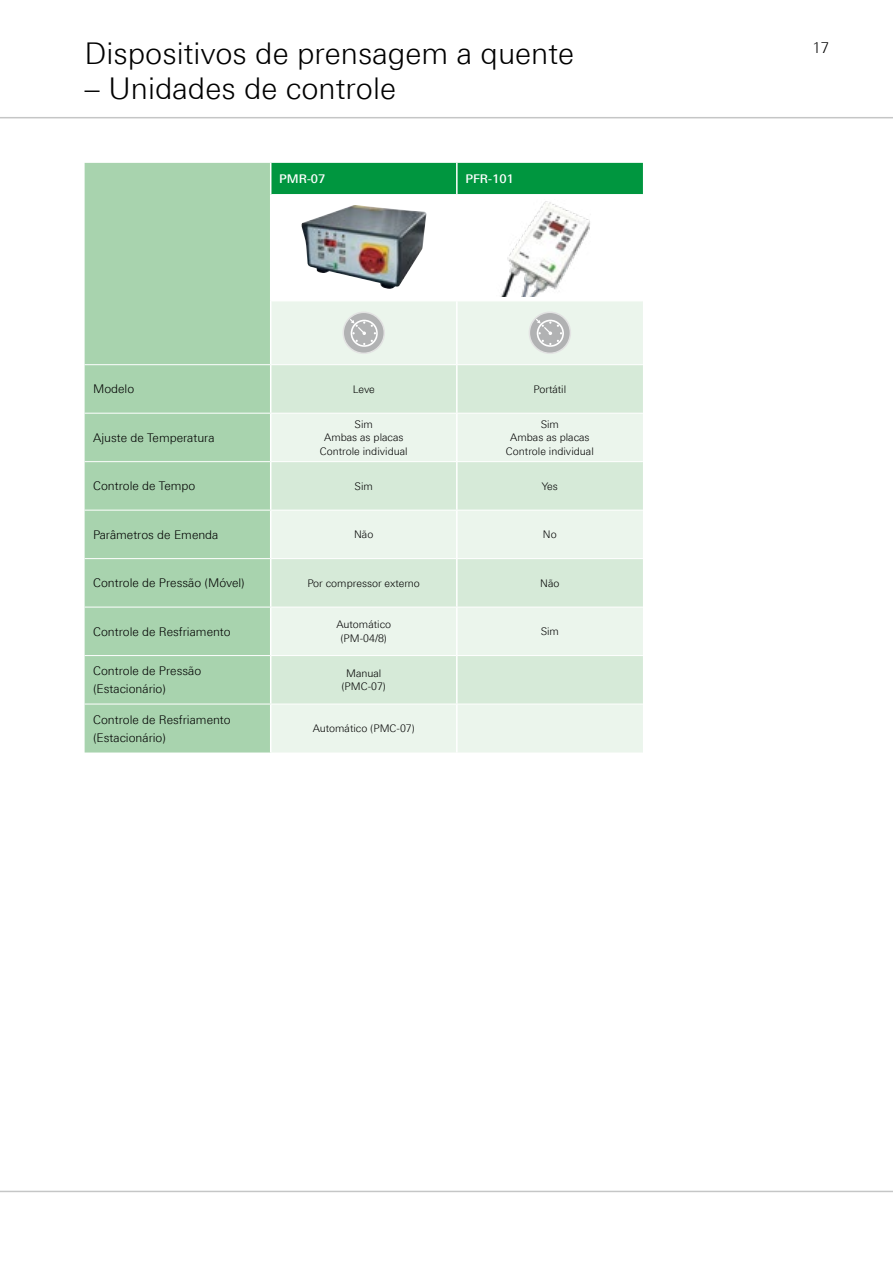
<style>
.page{position:relative;width:893px;height:1263px;background:#fff}
.page>*{position:absolute;margin:0;border:0;box-sizing:border-box;transform-origin:0 0}
.t1{font:300 30px "Linotype Univers 330";color:#000}
.t2{font:300 15px "Linotype Univers 330";color:#000}
.t3{font:300 12px/18px "Linotype Univers 330";color:#000}
.t4{font:500 12px "Linotype Univers 530";color:#fff}
.t5{font:300 10.5px/13.5px "Linotype Univers 330";color:#000;text-align:center}
</style>
<div class="page">
<hr style="left:0;top:117px;width:893px;height:1px;background:#c5c6c6">
<hr style="left:0;top:1191px;width:893px;height:1px;background:#c5c6c6">
<div style="left:85px;top:163px;width:185px;height:589px;background:#a8d3ae"></div>
<svg style="left:271px;top:163px;width:372px;height:134px"></svg>
<div style="left:271px;top:301px;width:372px;height:451px;background:#ebf5ec"></div>
<svg style="left:271px;top:365px;width:372px;height:339px;fill:#d6ead8"></svg>
<hr style="left:85px;top:413px;width:186px;height:1px;background:#fff">
<hr style="left:85px;top:461px;width:186px;height:1px;background:#fff">
<hr style="left:85px;top:510px;width:186px;height:1px;background:#fff">
<hr style="left:85px;top:558px;width:186px;height:1px;background:#fff">
<hr style="left:85px;top:607px;width:186px;height:1px;background:#fff">
<hr style="left:85px;top:655px;width:186px;height:1px;background:#fff">
<hr style="left:85px;top:704px;width:186px;height:1px;background:#fff">
<hr style="left:271px;top:194px;width:186px;height:1px;background:#fff">
<hr style="left:456px;top:195px;width:1px;height:105px;background:#fff">
<hr style="left:457px;top:194px;width:186px;height:1px;background:#fff">
<hr style="left:456px;top:301px;width:2px;height:63px;background:#fff">
<hr style="left:271px;top:364px;width:186px;height:1px;background:#fff">
<hr style="left:457px;top:364px;width:186px;height:1px;background:#fff">
<hr style="left:456px;top:365px;width:2px;height:48px;background:#fff">
<hr style="left:271px;top:413px;width:186px;height:1px;background:#fff">
<hr style="left:457px;top:413px;width:186px;height:1px;background:#fff">
<hr style="left:456px;top:414px;width:2px;height:47px;background:#fff">
<hr style="left:456px;top:510px;width:2px;height:48px;background:#fff">
<hr style="left:456px;top:607px;width:2px;height:48px;background:#fff">
<hr style="left:456px;top:704px;width:2px;height:48px;background:#fff">
<hr style="left:271px;top:461px;width:186px;height:1px;background:#fff">
<hr style="left:457px;top:461px;width:186px;height:1px;background:#fff">
<hr style="left:456px;top:462px;width:2px;height:48px;background:#fff">
<hr style="left:271px;top:510px;width:186px;height:1px;background:#fff">
<hr style="left:457px;top:510px;width:186px;height:1px;background:#fff">
<hr style="left:271px;top:558px;width:186px;height:1px;background:#fff">
<hr style="left:457px;top:558px;width:186px;height:1px;background:#fff">
<hr style="left:456px;top:559px;width:2px;height:48px;background:#fff">
<hr style="left:271px;top:607px;width:186px;height:1px;background:#fff">
<hr style="left:457px;top:607px;width:186px;height:1px;background:#fff">
<hr style="left:271px;top:655px;width:186px;height:1px;background:#fff">
<hr style="left:457px;top:655px;width:186px;height:1px;background:#fff">
<hr style="left:456px;top:656px;width:2px;height:48px;background:#fff">
<hr style="left:271px;top:704px;width:186px;height:1px;background:#fff">
<hr style="left:457px;top:704px;width:186px;height:1px;background:#fff">
<hr style="left:456px;top:163px;width:2px;height:31px;background:#fff">
<hr style="left:85px;top:364px;width:186px;height:1px;background:#fff">
<img style="left:300px;top:205px;width:127px;height:84px">
<img style="left:496px;top:199px;width:101px;height:97px">
<div style="left:343px;top:312px;width:41px;height:41px;background:#b1b2b3;border-radius:50%"></div>
<svg style="left:350px;top:319px;width:28px;height:28px"></svg>
<div style="left:342px;top:312px;width:43px;height:42px;border:2px solid #e3e3e3;border-radius:50%"></div>
<div style="left:529px;top:312px;width:41px;height:41px;background:#b1b2b3;border-radius:50%"></div>
<svg style="left:536px;top:319px;width:28px;height:28px"></svg>
<div style="left:529px;top:312px;width:42px;height:42px;border:2px solid #e3e3e3;border-radius:50%"></div>
<h1 class="t1" style="left:85px;top:36px;width:491px">Dispositivos de prensagem a quente</h1>
<h1 class="t1" style="left:85px;top:70px;width:313px">– Unidades de controle</h1>
<p class="t4" style="left:279px;top:172px;width:48px">PMR-07</p>
<p class="t4" style="left:465px;top:172px;width:50px">PFR-101</p>
<p class="t3" style="left:93px;top:380px;width:43px">Modelo</p>
<p class="t5" style="left:353px;top:382px;width:24px">Leve</p>
<p class="t5" style="left:534px;top:382px;width:34px">Portátil</p>
<p class="t3" style="left:93px;top:428px;width:123px">Ajuste de Temperatura</p>
<p class="t5" style="left:320px;top:417px;width:89px">Sim<br>Ambas as placas<br>Controle individual</p>
<p class="t5" style="left:506px;top:417px;width:89px">Sim<br>Ambas as placas<br>Controle individual</p>
<p class="t3" style="left:93px;top:477px;width:104px">Controle de Tempo</p>
<p class="t5" style="left:355px;top:479px;width:20px">Sim</p>
<p class="t5" style="left:542px;top:479px;width:18px">Yes</p>
<p class="t3" style="left:93px;top:525px;width:127px">Parâmetros de Emenda</p>
<p class="t5" style="left:354px;top:528px;width:21px">Não</p>
<p class="t5" style="left:543px;top:528px;width:15px">No</p>
<p class="t3" style="left:93px;top:574px;width:153px">Controle de Pressão (Móvel)</p>
<p class="t5" style="left:308px;top:576px;width:114px">Por compressor externo</p>
<p class="t5" style="left:540px;top:576px;width:21px">Não</p>
<p class="t3" style="left:93px;top:622px;width:139px">Controle de Resfriamento</p>
<p class="t5" style="left:336px;top:618px;width:56px">Automático (PM-04/8)</p>
<p class="t5" style="left:541px;top:624px;width:20px">Sim</p>
<p class="t3" style="left:93px;top:662px;width:110px">Controle de Pressão (Estacionário)</p>
<p class="t5" style="left:341px;top:666px;width:46px">Manual (PMC-07)</p>
<p class="t3" style="left:93px;top:710px;width:139px">Controle de Resfriamento (Estacionário)</p>
<p class="t5" style="left:313px;top:721px;width:104px">Automático (PMC-07)</p>
<p class="t2" style="left:812px;top:39px;width:18px">17</p>
</div>
